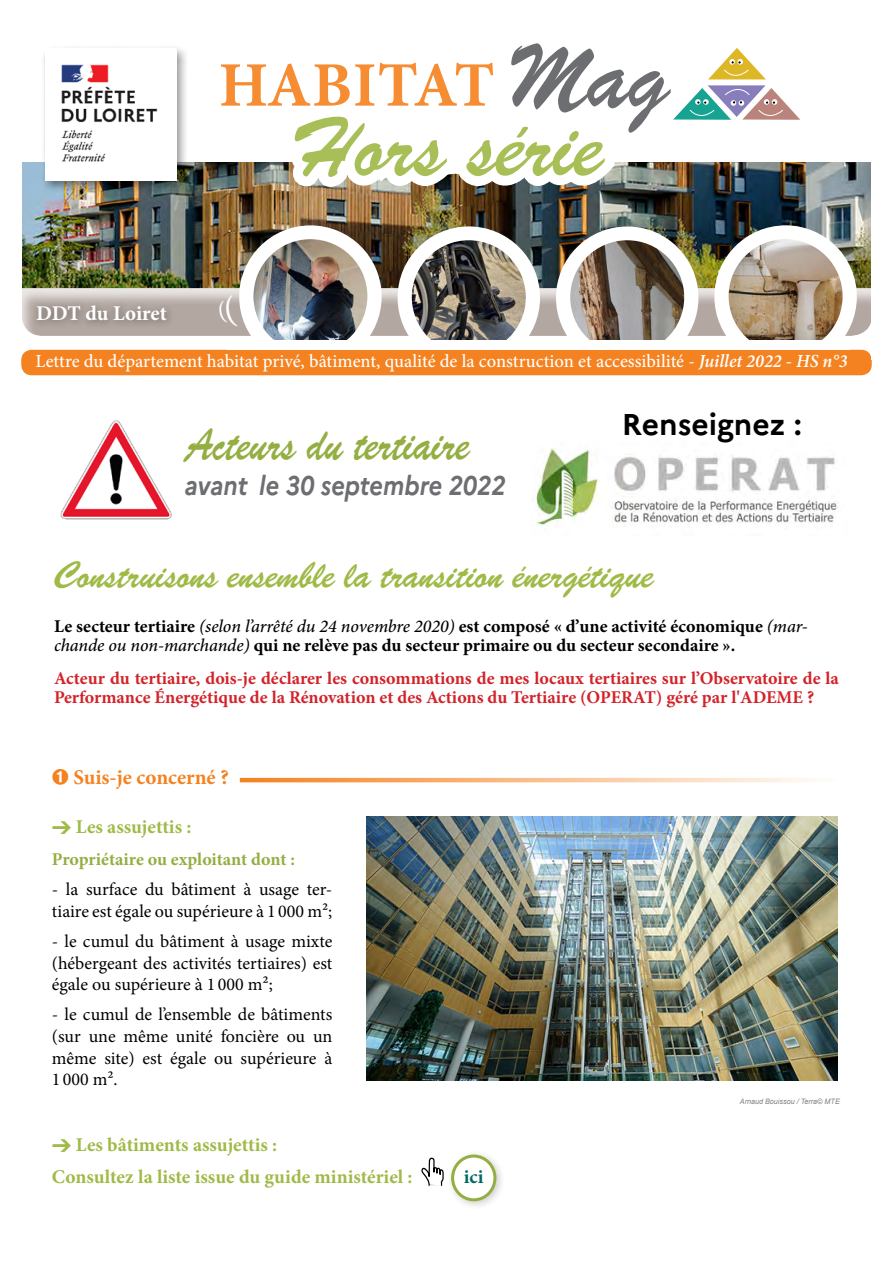
<style>
.page{position:relative;width:893px;height:1263px;background:#fff}
.page>*{position:absolute;margin:0;border:0;box-sizing:border-box;transform-origin:0 0}
.t1{font:90px "Brush Script BT";color:#6d6e71}
.t2{font:84.15px "Brush Script BT";color:#a8bf58}
.t3{font:700 63.45px "Minion Pro";letter-spacing:-.01em;color:#f78d33}
.t4{font:45px "Brush Script BT";color:#94ae42;scale:.89 1}
.t5{font:36px "Brush Script BT";color:#9fba47}
.t6{font:700 30px "Marianne";color:#000}
.t7{font:italic 700 27px "Marianne";letter-spacing:-.005em;color:#6d6e71;scale:.89 1}
.t8{font:700 21px "Minion Pro";color:#f58220}
.t9{font:700 21px "Minion Pro";letter-spacing:-.005em;color:#fff}
.t10{font:700 19.5px "Minion Pro";color:#9fba47}
.t11{font:700 19.5px "Minion Pro";color:#006964}
.t12{font:500 18.6px "Minion Pro";color:#fff}
.t13{font:18px/21.6px "Minion Pro";color:#000;text-align:justify}
.t14{font:700 18px/19.5px "Minion Pro";color:#d2232a}
.t15{font:700 18px/19.5px "Minion Pro";color:#000}
.t16{font:700 18px "Minion Pro";letter-spacing:-.005em;color:#94ae42}
.t17{font:italic 7.5px "Arial";color:#808285;scale:.96 1}
.s1{font-weight:600;font-style:italic}
.s2{font-weight:500;font-style:italic}
</style>
<div class="page">
<img style="left:22px;top:163px;width:849px;height:114px">
<div style="left:8px;top:277px;width:876px;height:60px;background:#fff;opacity:.75"></div>
<div style="left:41px;top:45px;width:148px;height:148px;background:#000;opacity:.4"></div>
<div style="left:45px;top:49px;width:131px;height:132px;background:#fff"></div>
<img style="left:61px;top:64px;width:97px;height:98px">
<div style="left:239px;top:225px;width:143px;height:143px;background:#fff;border-radius:50%"></div>
<img style="left:253px;top:239px;width:114px;height:114px;border-radius:56px">
<div style="left:398px;top:226px;width:142px;height:143px;background:#fff;border-radius:50%"></div>
<img style="left:412px;top:240px;width:114px;height:100px">
<div style="left:556px;top:226px;width:142px;height:143px;background:#fff;border-radius:50%"></div>
<img style="left:570px;top:240px;width:114px;height:114px;border-radius:57px">
<div style="left:714px;top:225px;width:143px;height:143px;background:#fff;border-radius:50%"></div>
<img style="left:729px;top:239px;width:114px;height:114px;border-radius:57px">
<div style="left:0;top:149px;width:21px;height:239px;background:#fff"></div>
<div style="left:21px;top:350px;width:851px;height:25px;background:#f58220;border-radius:10px"></div>
<div style="left:227px;top:340px;width:623px;height:10px;background:#fff"></div>
<svg style="left:673px;top:48px;width:127px;height:72px"></svg>
<div style="left:872px;top:120px;width:21px;height:240px;background:#fff"></div>
<img style="left:234px;top:162px;width:390px;height:35px">
<div style="left:445px;top:1149px;width:62px;height:62px;background:#000;opacity:.2"></div>
<div style="left:453px;top:1156px;width:42px;height:44px;background:#fff;border-radius:50%"></div>
<div style="left:451px;top:1154px;width:45px;height:47px;border:3px solid #94ae42;border-radius:50%"></div>
<img style="left:367px;top:816px;width:471px;height:264px">
<svg style="left:240px;top:778px;width:574px;height:4px;background:#f9bd89"></svg>
<img style="left:536px;top:447px;width:302px;height:79px">
<img style="left:60px;top:420px;width:112px;height:100px">
<div style="left:421px;top:1157px;width:28px;height:34px;background:#fff"></div>
<svg style="left:422px;top:1157px;width:22px;height:29px"></svg>
<img style="left:21px;top:288px;width:851px;height:48px">
<h1 class="t1" style="left:506px;top:24px;width:165px">Mag</h1>
<h3 class="t3" style="left:219px;top:41px;width:277px">HABITAT</h3>
<h2 class="t2" style="left:293px;top:97px;width:312px">Hors série</h2>
<p class="t9" style="left:36px;top:299px;width:132px">DDT du Loiret</p>
<p class="t12" style="left:36px;top:349px;width:814px">Lettre du département habitat privé, bâtiment, qualité de la construction et accessibilité - <span class="s1">Juillet 2022 - HS n°3</span></p>
<p class="t4" style="left:185px;top:418px;width:322px">Acteurs du tertiaire</p>
<p class="t7" style="left:185px;top:469px;width:362px">avant le 30 septembre 2022</p>
<p class="t6" style="left:622px;top:406px;width:181px">Renseignez :</p>
<p class="t5" style="left:54px;top:554px;width:601px">Construisons ensemble la transition énergétique</p>
<p class="t15" style="left:54px;top:616px;width:755px">Le secteur tertiaire <span class="s2">(selon l’arrêté du 24 novembre 2020)</span> est composé « d’une activité économique <span class="s2">(mar&shy;chande ou non-marchande)</span> qui ne relève pas du secteur primaire ou du secteur secondaire ».</p>
<p class="t14" style="left:54px;top:668px;width:786px">Acteur du tertiaire, dois-je déclarer les consommations de mes locaux tertiaires sur l’Observatoire de la<br>Performance Énergétique de la Rénovation et des Actions du Tertiaire (OPERAT) géré par l'ADEME ?</p>
<p class="t8" style="left:73px;top:763px;width:157px">Suis-je concerné ?</p>
<p class="t10" style="left:76px;top:813px;width:117px">Les assujettis :</p>
<p class="t16" style="left:52px;top:847px;width:245px">Propriétaire ou exploitant dont :</p>
<p class="t13" style="left:52px;top:879px;width:282px">- la surface du bâtiment à usage ter&shy;tiaire est égale ou supérieure à 1 000 m²;</p>
<p class="t13" style="left:52px;top:930px;width:282px">- le cumul du bâtiment à usage mixte (hébergeant des activités tertiaires) est égale ou supérieure à 1 000 m²;</p>
<p class="t13" style="left:52px;top:1004px;width:282px">- le cumul de l’ensemble de bâtiments (sur une même unité foncière ou un même site) est égale ou supérieure à 1 000 m².</p>
<p class="t10" style="left:76px;top:1131px;width:203px">Les bâtiments assujettis :</p>
<p class="t10" style="left:52px;top:1163px;width:362px">Consultez la liste issue du guide ministériel :</p>
<p class="t11" style="left:464px;top:1163px;width:21px">ici</p>
<p class="t17" style="left:740px;top:1096px;width:106px">Arnaud Bouissou / Terra© MTE</p>
</div>
